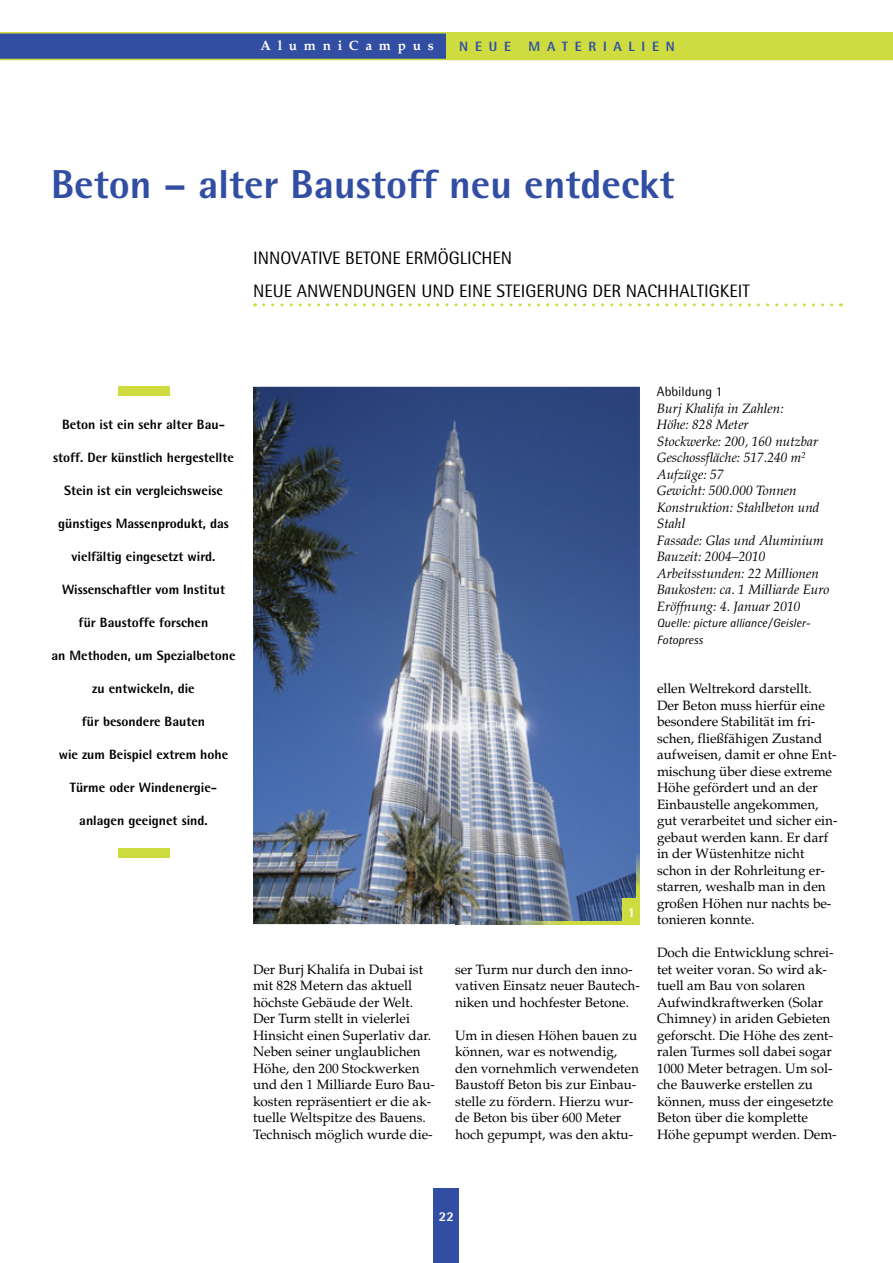
<style>
.page{position:relative;width:893px;height:1263px;background:#fff}
.page>*{position:absolute;margin:0;border:0;box-sizing:border-box;transform-origin:0 0}
.t1{font:800 40.5px "Rotis Semi Sans";color:#314ea3}
.t2{font:18px/33px "Rotis Semi Sans";color:#000}
.t3{font:13.5px/16.5px "Palatino";color:#000}
.t4{font:800 13.5px "Rotis Semi Sans";color:#000}
.t5{font:italic 13.5px/16.5px "Palatino";color:#000}
.t6{font:800 13.5px "Rotis Semi Sans";letter-spacing:.5em;color:#314ea3}
.t7{font:700 13.5px "Palatino";letter-spacing:.5em;color:#fff}
.t8{font:13.5px "Rotis Semi Sans";color:#000}
.t9{font:800 13.5px "Rotis Semi Sans";color:#fff}
.t10{font:italic 12px/16.5px "Rotis Semi Sans";color:#000}
</style>
<div class="page">
<div style="left:434px;top:1188px;width:25px;height:75px;background:#314ea3"></div>
<div style="left:0;top:33px;width:446px;height:27px;background:#314ea3"></div>
<div style="left:446px;top:33px;width:447px;height:27px;background:#cedc40"></div>
<hr style="left:0;top:32px;width:893px;height:2px;background:#cedc40">
<hr style="left:0;top:59px;width:893px;height:1px;background:#cedc40">
<div style="left:118px;top:387px;width:51px;height:9px;background:#cedc40"></div>
<div style="left:118px;top:849px;width:51px;height:9px;background:#cedc40"></div>
<svg style="left:264px;top:303px;width:577px;height:3px"></svg>
<img style="left:253px;top:387px;width:387px;height:537px">
<img style="left:637px;top:832px;width:3px;height:66px">
<img style="left:455px;top:921px;width:168px;height:3px">
<div style="left:623px;top:898px;width:17px;height:26px;background:#cedc40"></div>
<p class="t7" style="left:260px;top:37px;width:175px">AlumniCampus</p>
<p class="t6" style="left:459px;top:37px;width:53px">NEUE</p>
<p class="t6" style="left:528px;top:37px;width:148px">MATERIALIEN</p>
<h1 class="t1" style="left:51px;top:159px;width:625px">Beton – alter Baustoff neu entdeckt</h1>
<h2 class="t2" style="left:253px;top:241px;width:498px">INNOVATIVE BETONE ERMÖGLICHEN<br>NEUE ANWENDUNGEN UND EINE STEIGERUNG DER NACHHALTIGKEIT</h2>
<p class="t4" style="left:62px;top:416px;width:164px">Beton ist ein sehr alter Bau-</p>
<p class="t4" style="left:53px;top:449px;width:182px">stoff. Der künstlich hergestellte</p>
<p class="t4" style="left:64px;top:482px;width:161px">Stein ist ein vergleichsweise</p>
<p class="t4" style="left:58px;top:515px;width:172px">günstiges Massenprodukt, das</p>
<p class="t4" style="left:72px;top:548px;width:145px">vielfältig eingesetzt wird.</p>
<p class="t4" style="left:62px;top:581px;width:164px">Wissenschaftler vom Institut</p>
<p class="t4" style="left:79px;top:614px;width:131px">für Baustoffe forschen</p>
<p class="t4" style="left:51px;top:647px;width:186px">an Methoden, um Spezialbetone</p>
<p class="t4" style="left:92px;top:680px;width:104px">zu entwickeln, die</p>
<p class="t4" style="left:82px;top:713px;width:125px">für besondere Bauten</p>
<p class="t4" style="left:59px;top:746px;width:171px">wie zum Beispiel extrem hohe</p>
<p class="t4" style="left:70px;top:779px;width:149px">Türme oder Windenergie-</p>
<p class="t4" style="left:79px;top:812px;width:130px">anlagen geeignet sind.</p>
<p class="t9" style="left:628px;top:903px;width:9px">1</p>
<p class="t3" style="left:253px;top:961px;width:183px">Der Burj Khalifa in Dubai ist mit 828 Metern das aktuell höchste Gebäude der Welt.<br>Der Turm stellt in vielerlei<br>Hinsicht einen Superlativ dar.<br>Neben seiner unglaublichen<br>Höhe, den 200 Stockwerken und den 1 Milliarde Euro Bau&shy;kosten repräsentiert er die ak&shy;tuelle Weltspitze des Bauens.<br>Technisch möglich wurde die-</p>
<p class="t3" style="left:455px;top:961px;width:186px">ser Turm nur durch den inno&shy;vativen Einsatz neuer Bautech&shy;niken und hochfester Betone.</p>
<p class="t3" style="left:455px;top:1027px;width:185px">Um in diesen Höhen bauen zu können, war es notwendig, den vornehmlich verwendeten<br>Baustoff Beton bis zur Einbau&shy;stelle zu fördern. Hierzu wur&shy;de Beton bis über 600 Meter hoch gepumpt, was den aktu-</p>
<p class="t8" style="left:657px;top:383px;width:67px">ABBILDUNG 1</p>
<p class="t5" style="left:657px;top:400px;width:174px">Burj Khalifa in Zahlen:<br>Höhe: 828 Meter<br>Stockwerke: 200, 160 nutzbar<br>Geschossfläche: 517.240 m<sup>2<br></sup>Aufzüge: 57<br>Gewicht: 500.000 Tonnen<br>Konstruktion: Stahlbeton und<br>Stahl<br>Fassade: Glas und Aluminium<br>Bauzeit: 2004–2010<br>Arbeitsstunden: 22 Millionen<br>Baukosten: ca. 1 Milliarde Euro<br>Eröffnung: 4. Januar 2010</p>
<p class="t10" style="left:657px;top:614px;width:155px">Quelle: picture alliance/Geisler-<br>Fotopress</p>
<p class="t3" style="left:657px;top:680px;width:182px">ellen Weltrekord darstellt.<br>Der Beton muss hierfür eine besondere Stabilität im fri&shy;schen, fließfähigen Zustand aufweisen, damit er ohne Ent&shy;mischung über diese extreme<br>Höhe gefördert und an der<br>Einbaustelle angekommen, gut verarbeitet und sicher ein&shy;gebaut werden kann. Er darf in der Wüstenhitze nicht schon in der Rohrleitung er&shy;starren, weshalb man in den großen Höhen nur nachts be&shy;tonieren konnte.</p>
<p class="t3" style="left:657px;top:944px;width:181px">Doch die Entwicklung schrei&shy;tet weiter voran. So wird ak&shy;tuell am Bau von solaren<br>Aufwindkraftwerken (Solar<br>Chimney) in ariden Gebieten geforscht. Die Höhe des zent&shy;ralen Turmes soll dabei sogar<br>1000 Meter betragen. Um sol&shy;che Bauwerke erstellen zu können, muss der eingesetzte<br>Beton über die komplette<br>Höhe gepumpt werden. Dem-</p>
<p class="t9" style="left:439px;top:1208px;width:17px">22</p>
</div>
